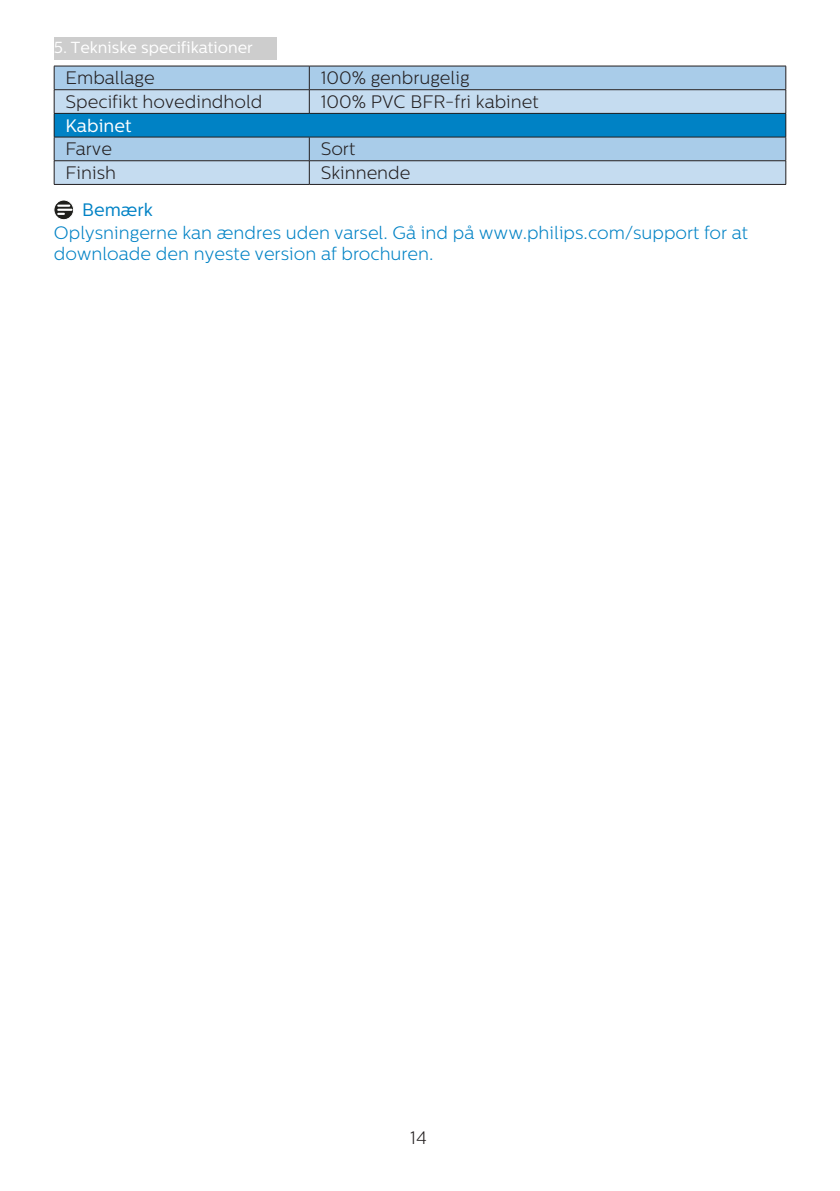
<style>
.page{position:relative;width:840px;height:1191px;background:#fff}
.page>*{position:absolute;margin:0;border:0;box-sizing:border-box;transform-origin:0 0}
.Note_body{font:300 18px/21.6px "Centrale Sans";color:#0082c5}
.t1{font:300 18px "Centrale Sans";color:#231f20}
.t2{font:18px "Centrale Sans";color:#fff}
.Heading_4_Blue{font:18px "Centrale Sans";color:#0082c5}
.t3{font:16px "Centrale Sans";color:#fff}
</style>
<div class="page">
<div style="left:54px;top:37px;width:222px;height:23px;background:#cdcdcd"></div>
<div style="left:55px;top:67px;width:730px;height:22px;background:#a9cce9"></div>
<svg style="left:55px;top:90px;width:730px;height:94px;background:#bad4eb"></svg>
<div style="left:54px;top:113px;width:731px;height:24px;background:#0082c5"></div>
<hr style="left:54px;top:66px;width:255px;height:1px;background:#231f20">
<hr style="left:309px;top:66px;width:476px;height:1px;background:#231f20">
<hr style="left:54px;top:89px;width:255px;height:1px;background:#231f20">
<hr style="left:309px;top:89px;width:476px;height:1px;background:#231f20">
<svg style="left:309px;top:66px;width:1px;height:47px"></svg>
<hr style="left:54px;top:113px;width:255px;height:1px;background:#231f20">
<hr style="left:309px;top:113px;width:476px;height:1px;background:#231f20">
<hr style="left:54px;top:137px;width:255px;height:1px;background:#231f20">
<hr style="left:54px;top:160px;width:255px;height:1px;background:#231f20">
<svg style="left:54px;top:66px;width:1px;height:118px"></svg>
<hr style="left:54px;top:184px;width:255px;height:1px;background:#231f20">
<hr style="left:309px;top:137px;width:476px;height:1px;background:#231f20">
<svg style="left:309px;top:137px;width:1px;height:47px"></svg>
<svg style="left:785px;top:66px;width:1px;height:118px"></svg>
<hr style="left:309px;top:160px;width:476px;height:1px;background:#231f20">
<hr style="left:309px;top:184px;width:476px;height:1px;background:#231f20">
<svg style="left:54px;top:200px;width:20px;height:20px"></svg>
<div style="left:54px;top:200px;width:20px;height:20px;border:1px solid #fff;border-radius:50%"></div>
<svg style="left:58px;top:205px;width:13px;height:10px"></svg>
<p class="t3" style="left:54px;top:38px;width:200px">5. Tekniske specifikationer</p>
<p class="t1" style="left:65px;top:68px;width:91px">Emballage</p>
<p class="t1" style="left:320px;top:68px;width:150px">100% genbrugelig</p>
<p class="t1" style="left:65px;top:91px;width:198px">Specifikt hovedindhold</p>
<p class="t1" style="left:320px;top:91px;width:219px">100% PVC BFR-fri kabinet</p>
<p class="t2" style="left:65px;top:115px;width:67px">Kabinet</p>
<p class="t1" style="left:65px;top:139px;width:48px">Farve</p>
<p class="t1" style="left:320px;top:139px;width:36px">Sort</p>
<p class="t1" style="left:65px;top:162px;width:52px">Finish</p>
<p class="t1" style="left:320px;top:162px;width:91px">Skinnende</p>
<p class="Heading_4_Blue" style="left:82px;top:199px;width:72px">Bemærk</p>
<p class="Note_body" style="left:54px;top:221px;width:695px">Oplysningerne kan ændres uden varsel. Gå ind på www.philips.com/support for at downloade den nyeste version af brochuren.</p>
<p class="t1" style="left:410px;top:1127px;width:18px">14</p>
</div>
